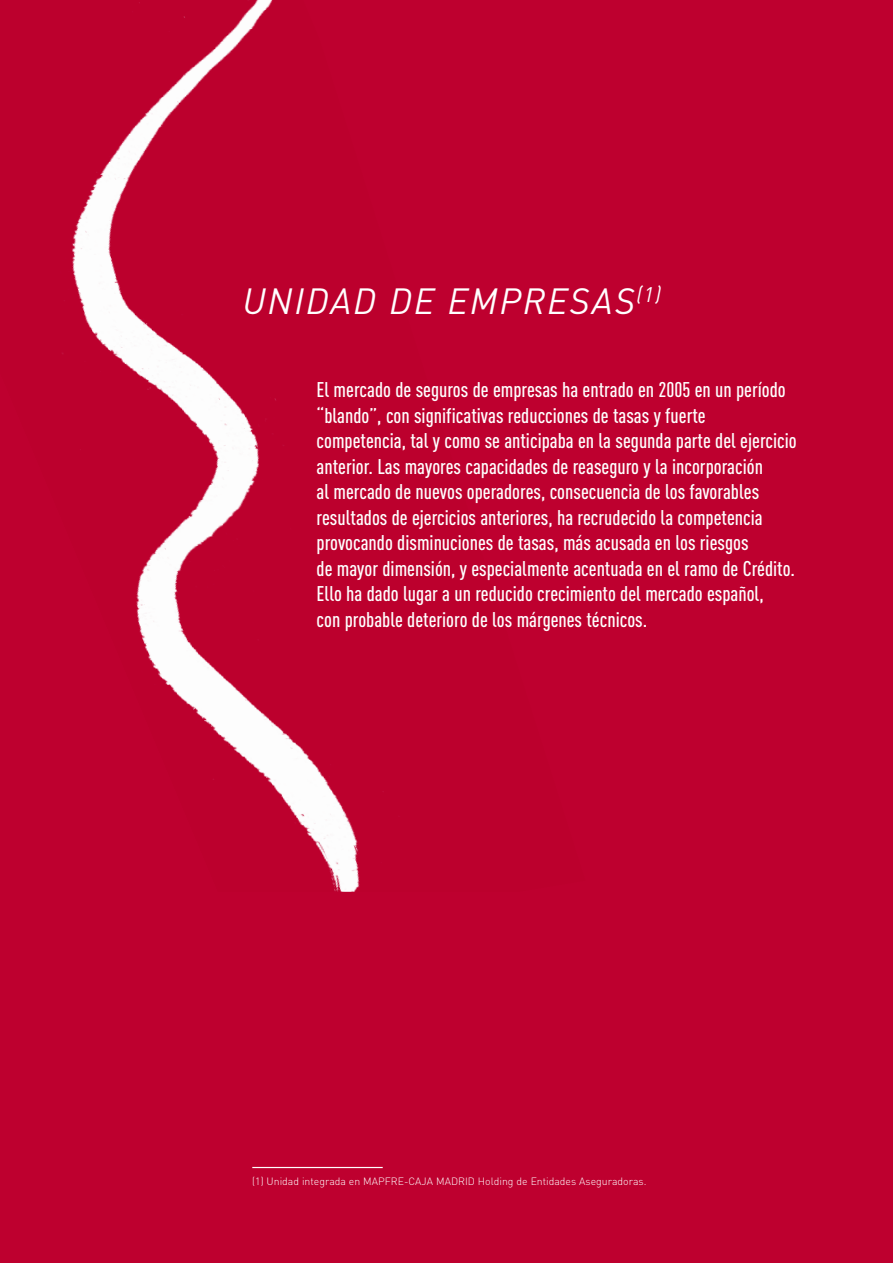
<style>
.page{position:relative;width:893px;height:1263px;background:#be002f}
.page>*{position:absolute;margin:0;border:0;box-sizing:border-box;transform-origin:0 0}
.t1{font:italic 36px "DIN";letter-spacing:.05em;color:#fff}
.PORTADILLA_DESTACADO{font:500 21px/25.5px "DIN Cond";color:#fff}
.Notas{font:300 10.5px "DIN";color:#fff}
</style>
<div class="page">
<img style="left:62px;top:0;width:298px;height:892px">
<hr style="left:252px;top:1167px;width:131px;height:1px;background:#fff">
<p class="t1" style="left:242px;top:279px;width:420px">UNIDAD DE EMPRESAS<sup>(1)</sup></p>
<p class="PORTADILLA_DESTACADO" style="left:317px;top:376px;width:482px">El mercado de seguros de empresas ha entrado en 2005 en un período “blando”, con significativas reducciones de tasas y fuerte competencia, tal y como se anticipaba en la segunda parte del ejercicio anterior. Las mayores capacidades de reaseguro y la incorporación<br>al mercado de nuevos operadores, consecuencia de los favorables resultados de ejercicios anteriores, ha recrudecido la competencia provocando disminuciones de tasas, más acusada en los riesgos<br>de mayor dimensión, y especialmente acentuada en el ramo de Crédito.<br>Ello ha dado lugar a un reducido crecimiento del mercado español,<br>con probable deterioro de los márgenes técnicos.</p>
<p class="Notas" style="left:252px;top:1175px;width:396px">(1) Unidad integrada en MAPFRE-CAJA MADRID Holding de Entidades Aseguradoras.</p>
</div>
